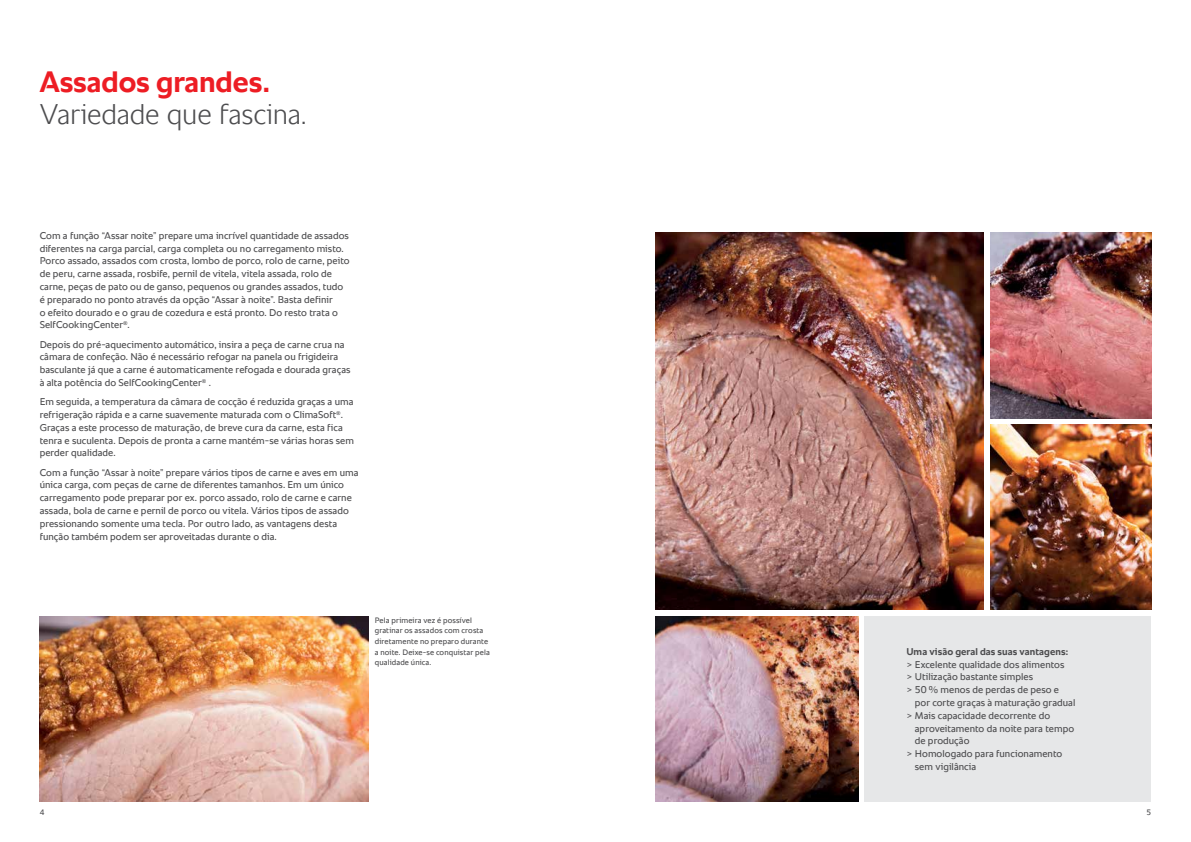
<style>
.page{position:relative;width:1191px;height:842px;background:#fff}
.page>*{position:absolute;margin:0;border:0;box-sizing:border-box;transform-origin:0 0}
.t1{font:700 30px "RATIONAL Sans TT";letter-spacing:-.005em;color:#ed1d24}
.t2{font:300 29px "RATIONAL Sans TT";letter-spacing:-.01em;color:#4d4d4f}
.t3{font:10px/12.8px "RATIONAL Sans TT";letter-spacing:.005em;color:#4d4d4f}
.t4{font:700 10px "RATIONAL Sans TT";letter-spacing:.01em;color:#4d4d4f}
.t5{font:8px/10.6px "RATIONAL Sans TT";letter-spacing:.015em;color:#4d4d4f}
</style>
<div class="page">
<div style="left:864px;top:616px;width:287px;height:186px;background:#e6e7e8"></div>
<img style="left:990px;top:424px;width:161px;height:186px">
<img style="left:990px;top:232px;width:161px;height:186px">
<img style="left:655px;top:232px;width:328px;height:378px">
<img style="left:40px;top:616px;width:328px;height:186px">
<img style="left:655px;top:616px;width:203px;height:186px">
<h1 class="t1" style="left:40px;top:60px;width:231px">Assados grandes.</h1>
<h2 class="t2" style="left:40px;top:93px;width:269px">Variedade que fascina.</h2>
<p class="t3" style="left:40px;top:229px;width:311px">Com a função “Assar noite” prepare uma incrível quantidade de assados diferentes na carga parcial, carga completa ou no carregamento misto.<br>Porco assado, assados com crosta, lombo de porco, rolo de carne, peito de peru, carne assada, rosbife, pernil de vitela, vitela assada, rolo de carne, peças de pato ou de ganso, pequenos ou grandes assados, tudo é preparado no ponto através da opção “Assar à noite”. Basta definir<br>o efeito dourado e o grau de cozedura e está pronto. Do resto trata o SelfCookingCenter<sup>®</sup>.</p>
<p class="t3" style="left:40px;top:338px;width:312px">Depois do pré-aquecimento automático, insira a peça de carne crua na câmara de confeção. Não é necessário refogar na panela ou frigideira basculante já que a carne é automaticamente refogada e dourada graças à alta potência do SelfCookingCenter<sup>®</sup> .</p>
<p class="t3" style="left:40px;top:395px;width:316px">Em seguida, a temperatura da câmara de cocção é reduzida graças a uma refrigeração rápida e a carne suavemente maturada com o ClimaSoft<sup>®</sup>.<br>Graças a este processo de maturação, de breve cura da carne, esta fica tenra e suculenta. Depois de pronta a carne mantém-se várias horas sem perder qualidade.</p>
<p class="t3" style="left:40px;top:466px;width:320px">Com a função “Assar à noite” prepare vários tipos de carne e aves em uma única carga, com peças de carne de diferentes tamanhos. Em um único carregamento pode preparar por ex. porco assado, rolo de carne e carne assada, bola de carne e pernil de porco ou vitela. Vários tipos de assado pressionando somente uma tecla. Por outro lado, as vantagens desta função também podem ser aproveitadas durante o dia.</p>
<p class="t5" style="left:375px;top:615px;width:117px">Pela primeira vez é possível gratinar os assados com crosta diretamente no preparo durante a noite. Deixe-se conquistar pela qualidade única.</p>
<p class="t4" style="left:906px;top:644px;width:163px">Uma visão geral das suas vantagens:</p>
<p class="t3" style="left:906px;top:658px;width:160px">&gt; Excelente qualidade dos alimentos</p>
<p class="t3" style="left:906px;top:671px;width:128px">&gt; Utilização bastante simples</p>
<p class="t3" style="left:906px;top:683px;width:154px">&gt; 50 % menos de perdas de peso e</p>
<p class="t3" style="left:915px;top:696px;width:162px">por corte graças à maturação gradual</p>
<p class="t3" style="left:906px;top:709px;width:145px">&gt; Mais capacidade decorrente do</p>
<p class="t3" style="left:915px;top:722px;width:161px">aproveitamento da noite para tempo</p>
<p class="t3" style="left:915px;top:735px;width:56px">de produção</p>
<p class="t3" style="left:906px;top:747px;width:157px">&gt; Homologado para funcionamento</p>
<p class="t3" style="left:915px;top:760px;width:63px">sem vigilância</p>
<p class="t5" style="left:40px;top:807px;width:6px">4</p>
<p class="t5" style="left:1146px;top:807px;width:6px">5</p>
</div>
